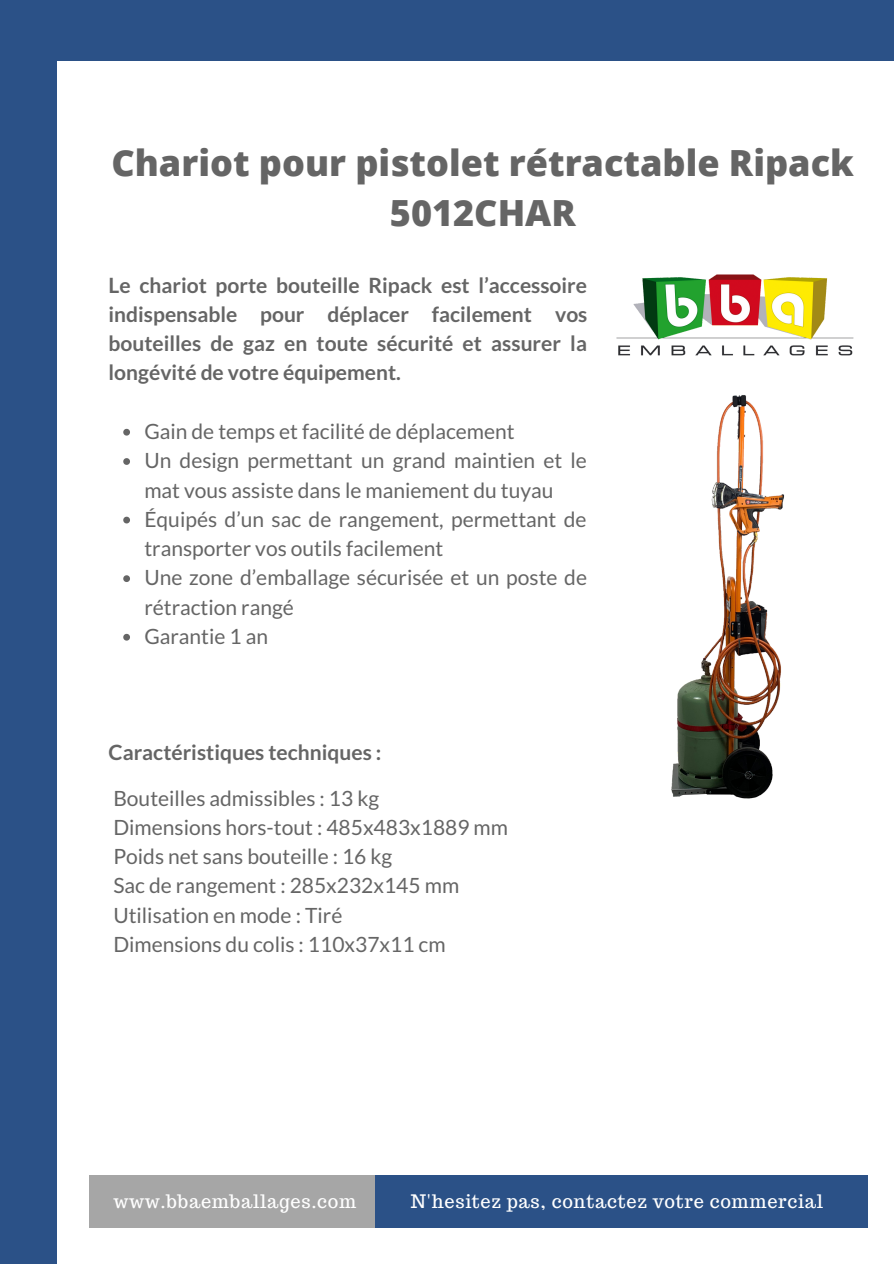
<style>
.page{position:relative;width:894px;height:1264px;background:#fff}
.page>*{position:absolute;margin:0;border:0;box-sizing:border-box;transform-origin:0 0}
.t1{font:800 36px "Open Sans";color:#656565}
.t2{font:21px/29.2px "Lato";color:#656565}
.t3{font:700 21px/29.2px "Lato";color:#656565;text-align:justify}
.t4{font:18.15px "Trocchi";letter-spacing:.04em;color:#fff}
</style>
<div class="page">
<div style="left:0;top:0;width:56px;height:1263px;background:#2b5187"></div>
<div style="left:374px;top:1175px;width:493px;height:52px;background:#2b5187"></div>
<div style="left:89px;top:1175px;width:285px;height:52px;background:#a6a6a6"></div>
<div style="left:0;top:0;width:893px;height:60px;background:#2b5187"></div>
<img style="left:616px;top:274px;width:238px;height:82px">
<img style="left:671px;top:395px;width:114px;height:404px">
<svg style="left:123px;top:429px;width:7px;height:6px"></svg>
<svg style="left:123px;top:458px;width:7px;height:7px"></svg>
<svg style="left:123px;top:516px;width:7px;height:7px"></svg>
<svg style="left:123px;top:575px;width:7px;height:7px"></svg>
<svg style="left:123px;top:634px;width:7px;height:6px"></svg>
<p class="t1" style="left:111px;top:137px;width:743px">Chariot pour pistolet rétractable Ripack</p>
<p class="t1" style="left:390px;top:188px;width:187px">5012CHAR</p>
<p class="t3" style="left:109px;top:270px;width:480px">Le chariot porte bouteille Ripack est l’accessoire indispensable pour déplacer facilement vos bouteilles de gaz en toute sécurité et assurer la longévité de votre équipement.</p>
<p class="t2" style="left:144px;top:416px;width:372px">Gain de temps et facilité de déplacement</p>
<p class="t2" style="left:144px;top:445px;width:444px">Un design permettant un grand maintien et le mat vous assiste dans le maniement du tuyau</p>
<p class="t2" style="left:144px;top:504px;width:443px">Équipés d’un sac de rangement, permettant de transporter vos outils facilement</p>
<p class="t2" style="left:144px;top:562px;width:444px">Une zone d’emballage sécurisée et un poste de rétraction rangé</p>
<p class="t2" style="left:144px;top:621px;width:125px">Garantie 1 an</p>
<p class="t3" style="left:109px;top:737px;width:274px">Caractéristiques techniques :</p>
<p class="t2" style="left:113px;top:783px;width:267px">Bouteilles admissibles : 13 kg</p>
<p class="t2" style="left:113px;top:812px;width:396px">Dimensions hors-tout : 485x483x1889 mm</p>
<p class="t2" style="left:113px;top:841px;width:280px">Poids net sans bouteille : 16 kg</p>
<p class="t2" style="left:113px;top:870px;width:347px">Sac de rangement : 285x232x145 mm</p>
<p class="t2" style="left:113px;top:899px;width:230px">Utilisation en mode : Tiré</p>
<p class="t2" style="left:113px;top:929px;width:334px">Dimensions du colis : 110x37x11 cm</p>
<p class="t4" style="left:113px;top:1189px;width:244px">www.bbaemballages.com</p>
<p class="t4" style="left:411px;top:1189px;width:413px">N'hesitez pas, contactez votre commercial</p>
</div>
